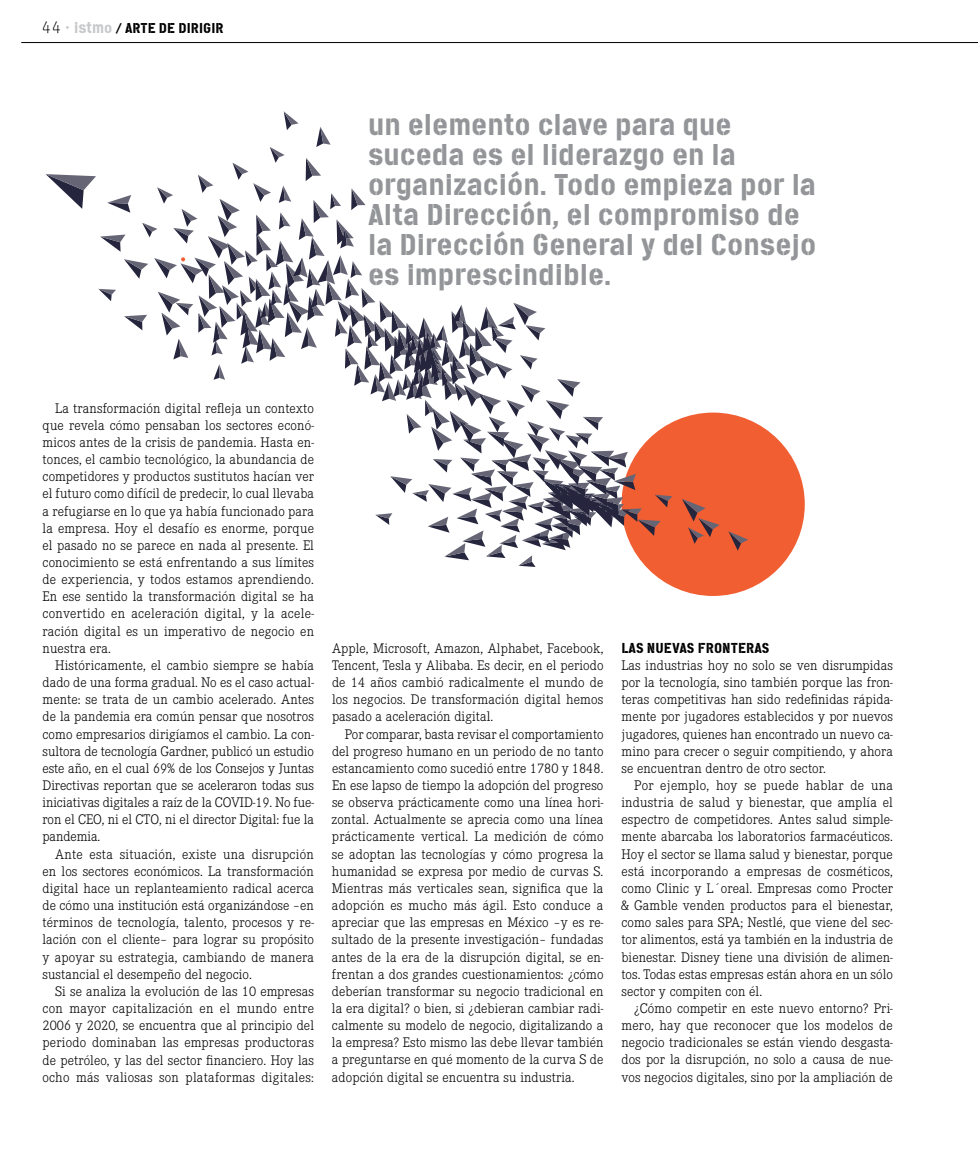
<style>
.page{position:relative;width:978px;height:1170px;background:#fff}
.page>*{position:absolute;margin:0;border:0;box-sizing:border-box;transform-origin:0 0}
.t1{font:30px/30px "Cargo";color:#939598}
.t2{font:300 14.4px/17.1px "Corporate E";letter-spacing:.005em;color:#000;text-align:justify}
.t3{font:14.4px "Cargo";letter-spacing:.005em;color:#000}
.t4{font:14.25px "Cargo";letter-spacing:.005em;color:#000}
.s1{font-family:"Numbers Revenue";font-size:16.5px}
.s2{font-family:"Zimmer";font-weight:500;font-size:15.75px;color:#c7c8ca}
.s3{font-size:15.75px;color:#c7c8ca}
.s4{font-size:15px;color:#c7c8ca}
.s5{font-size:13.5px}
</style>
<div class="page">
<hr style="left:21px;top:42px;width:957px;height:1px;background:#000">
<div style="left:621px;top:412px;width:184px;height:184px;background:#f15e32;border-radius:50%"></div>
<svg style="left:682px;top:499px;width:38px;height:44px"></svg>
<svg style="left:728px;top:531px;width:20px;height:19px"></svg>
<svg style="left:46px;top:111px;width:627px;height:456px"></svg>
<p class="t4" style="left:41px;top:19px;width:184px"><span class="s1">44</span> <span class="s2">•</span> <span class="s3">istm</span><span class="s4">o</span> <span class="s5">/</span> ARTE DE DIRIGIR</p>
<h1 class="t1" style="left:368px;top:109px;width:450px">un elemento clave para que suceda es el liderazgo en la organización. Todo empieza por la<br>Alta Dirección, el compromiso de la Dirección General y del Consejo es imprescindible.</h1>
<p class="t2" style="left:43px;top:398px;width:273px;text-indent:13px">La transformación digital refleja un contexto que revela cómo pensaban los sectores econó&shy;micos antes de la crisis de pandemia. Hasta en&shy;tonces, el cambio tecnológico, la abundancia de competidores y productos sustitutos hacían ver el futuro como difícil de predecir, lo cual llevaba a refugiarse en lo que ya había funcionado para la empresa. Hoy el desafío es enorme, porque el pasado no se parece en nada al presente. El conocimiento se está enfrentando a sus límites de experiencia, y todos estamos aprendiendo.<br>En ese sentido la transformación digital se ha convertido en aceleración digital, y la acele&shy;ración digital es un imperativo de negocio en nuestra era.</p>
<p class="t2" style="left:43px;top:656px;width:273px;text-indent:13px">Históricamente, el cambio siempre se había dado de una forma gradual. No es el caso actual&shy;mente: se trata de un cambio acelerado. Antes de la pandemia era común pensar que nosotros como empresarios dirigíamos el cambio. La con&shy;sultora de tecnología Gardner, publicó un estudio este año, en el cual 69% de los Consejos y Juntas Directivas reportan que se aceleraron todas sus iniciativas digitales a raíz de la COVID-19. No fue&shy;ron el CEO, ni el CTO, ni el director Digital: fue la pandemia.</p>
<p class="t2" style="left:43px;top:844px;width:273px;text-indent:13px">Ante esta situación, existe una disrupción en los sectores económicos. La transformación digital hace un replanteamiento radical acerca de cómo una institución está organizándose –en términos de tecnología, talento, procesos y re&shy;lación con el cliente– para lograr su propósito y apoyar su estrategia, cambiando de manera sustancial el desempeño del negocio.</p>
<p class="t2" style="left:43px;top:981px;width:273px;text-indent:13px">Si se analiza la evolución de las 10 empresas con mayor capitalización en el mundo entre 2006 y 2020, se encuentra que al principio del periodo dominaban las empresas productoras de petróleo, y las del sector financiero. Hoy las ocho más valiosas son plataformas digitales:</p>
<p class="t2" style="left:332px;top:639px;width:273px">Apple, Microsoft, Amazon, Alphabet, Facebook, Tencent, Tesla y Alibaba. Es decir, en el periodo de 14 años cambió radicalmente el mundo de los negocios. De transformación digital hemos pasado a aceleración digital.</p>
<p class="t2" style="left:332px;top:724px;width:273px;text-indent:13px">Por comparar, basta revisar el comportamiento del progreso humano en un periodo de no tanto estancamiento como sucedió entre 1780 y 1848.<br>En ese lapso de tiempo la adopción del progreso se observa prácticamente como una línea hori&shy;zontal. Actualmente se aprecia como una línea prácticamente vertical. La medición de cómo se adoptan las tecnologías y cómo progresa la humanidad se expresa por medio de curvas S.<br>Mientras más verticales sean, significa que la adopción es mucho más ágil. Esto conduce a apreciar que las empresas en México –y es re&shy;sultado de la presente investigación– fundadas antes de la era de la disrupción digital, se en&shy;frentan a dos grandes cuestionamientos: ¿cómo deberían transformar su negocio tradicional en la era digital? o bien, si ¿debieran cambiar radi&shy;calmente su modelo de negocio, digitalizando a la empresa? Esto mismo las debe llevar también a preguntarse en qué momento de la curva S de adopción digital se encuentra su industria.</p>
<p class="t3" style="left:621px;top:638px;width:149px">LAS NUEVAS FRONTERAS</p>
<p class="t2" style="left:621px;top:656px;width:273px">Las industrias hoy no solo se ven disrumpidas por la tecnología, sino también porque las fron&shy;teras competitivas han sido redefinidas rápida&shy;mente por jugadores establecidos y por nuevos jugadores, quienes han encontrado un nuevo ca&shy;mino para crecer o seguir compitiendo, y ahora se encuentran dentro de otro sector.</p>
<p class="t2" style="left:621px;top:776px;width:273px;text-indent:13px">Por ejemplo, hoy se puede hablar de una industria de salud y bienestar, que amplía el espectro de competidores. Antes salud simple&shy;mente abarcaba los laboratorios farmacéuticos.<br>Hoy el sector se llama salud y bienestar, porque está incorporando a empresas de cosméticos, como Clinic y L´oreal. Empresas como Procter &amp; Gamble venden productos para el bienestar, como sales para SPA; Nestlé, que viene del sec&shy;tor alimentos, está ya también en la industria de bienestar. Disney tiene una división de alimen&shy;tos. Todas estas empresas están ahora en un sólo sector y compiten con él.</p>
<p class="t2" style="left:621px;top:999px;width:273px;text-indent:13px">¿Cómo competir en este nuevo entorno? Pri&shy;mero, hay que reconocer que los modelos de negocio tradicionales se están viendo desgasta&shy;dos por la disrupción, no solo a causa de nue&shy;vos negocios digitales, sino por la ampliación de</p>
</div>
